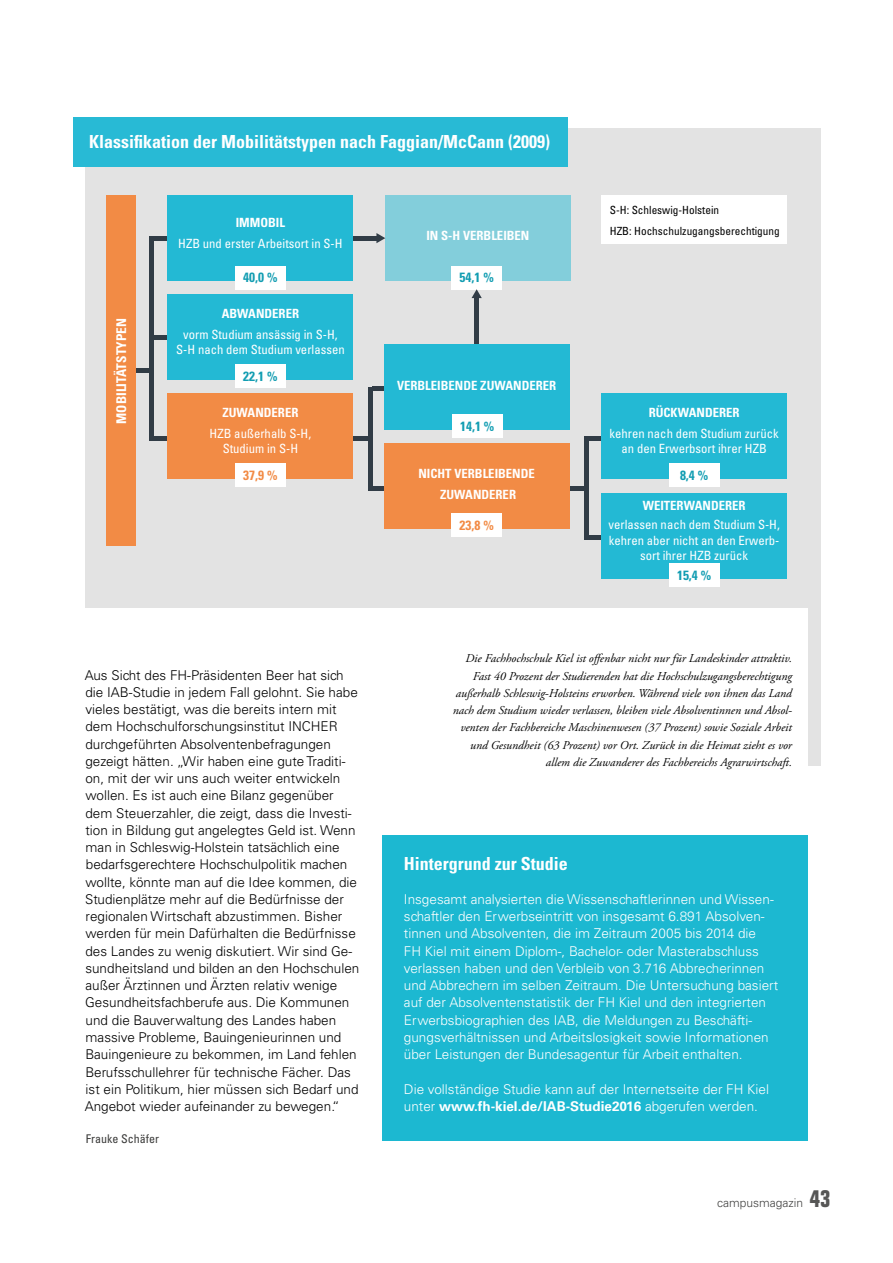
<style>
.page{position:relative;width:893px;height:1263px;background:#fff}
.page>*{position:absolute;margin:0;border:0;box-sizing:border-box;transform-origin:0 0}
.t1{font:700 condensed 18px "Univers LT Std";color:#fff}
.t2{font:300 13.5px/17.2px "Univers LT Std";color:#000}
.t3{font:300 13.5px/17.2px "Univers LT Std";color:#fff}
.t4{font:700 condensed 13.35px "Univers LT Std";color:#129db2}
.t5{font:700 condensed 13.35px "Univers LT Std";color:#fff}
.t6{font:700 condensed 13.35px "Univers LT Std";color:#f28b45}
.t7{font:condensed 12.75px/15.3px "Univers LT Std";color:#fff;text-align:center}
.t8{font:700 condensed 12.75px/20.9px "Univers LT Std";color:#fff;text-align:center}
.t9{font:italic 12px/17.2px "Adobe Garamond Pro";color:#000;text-align:right}
.t10{font:300 12px "Univers LT Std";color:#434342}
.t11{font:condensed 12px "Univers LT Std";color:#3a3a39}
.t12{font:condensed 11.25px/21px "Univers LT Std";color:#000}
.s1{font-weight:700}
.s2{font-family:"Folio";font-weight:700;font-stretch:condensed;font-size:24px;color:#565655}
</style>
<div class="page">
<div style="left:85px;top:128px;width:723px;height:480px;background:#e3e3e3"></div>
<div style="left:73px;top:118px;width:495px;height:49px;background:#28bad5"></div>
<div style="left:383px;top:835px;width:425px;height:305px;background:#1cb8d1"></div>
<div style="left:602px;top:195px;width:185px;height:49px;background:#fff"></div>
<hr style="left:475px;top:296px;width:4px;height:95px;background:#313c46">
<hr style="left:584px;top:436px;width:4px;height:104px;background:#313c46">
<div style="left:588px;top:436px;width:22px;height:5px;background:#313c46"></div>
<hr style="left:588px;top:536px;width:22px;height:4px;background:#313c46">
<hr style="left:557px;top:486px;width:29px;height:4px;background:#313c46">
<hr style="left:369px;top:387px;width:4px;height:103px;background:#313c46">
<hr style="left:373px;top:387px;width:21px;height:4px;background:#313c46">
<hr style="left:373px;top:486px;width:21px;height:4px;background:#313c46">
<div style="left:342px;top:436px;width:29px;height:5px;background:#313c46"></div>
<hr style="left:150px;top:236px;width:4px;height:205px;background:#313c46">
<hr style="left:153px;top:236px;width:225px;height:4px;background:#313c46">
<div style="left:152px;top:436px;width:21px;height:5px;background:#313c46"></div>
<hr style="left:153px;top:335px;width:21px;height:4px;background:#313c46">
<hr style="left:125px;top:369px;width:29px;height:4px;background:#313c46">
<div style="left:168px;top:195px;width:185px;height:86px;background:#23b9d4"></div>
<div style="left:168px;top:295px;width:185px;height:85px;background:#23b9d4"></div>
<div style="left:168px;top:394px;width:185px;height:85px;background:#f28b45"></div>
<div style="left:385px;top:344px;width:185px;height:85px;background:#23b9d4"></div>
<div style="left:385px;top:443px;width:185px;height:86px;background:#f28b45"></div>
<div style="left:602px;top:394px;width:185px;height:85px;background:#23b9d4"></div>
<div style="left:602px;top:493px;width:185px;height:85px;background:#23b9d4"></div>
<div style="left:107px;top:195px;width:29px;height:351px;background:#f28b45"></div>
<div style="left:385px;top:195px;width:185px;height:86px;background:#83cedb"></div>
<div style="left:451px;top:266px;width:51px;height:23px;background:#fff"></div>
<div style="left:452px;top:414px;width:51px;height:23px;background:#fff"></div>
<div style="left:451px;top:513px;width:51px;height:24px;background:#fff"></div>
<div style="left:235px;top:464px;width:51px;height:23px;background:#fff"></div>
<div style="left:235px;top:365px;width:51px;height:23px;background:#fff"></div>
<div style="left:235px;top:266px;width:51px;height:23px;background:#fff"></div>
<div style="left:669px;top:464px;width:50px;height:23px;background:#fff"></div>
<div style="left:669px;top:563px;width:50px;height:23px;background:#fff"></div>
<svg style="left:376px;top:233px;width:9px;height:10px"></svg>
<svg style="left:472px;top:289px;width:10px;height:9px"></svg>
<div style="left:808px;top:128px;width:13px;height:638px;background:#e3e3e3"></div>
<h1 class="t1" style="left:89px;top:131px;width:462px">Klassifikation der Mobilitätstypen nach Faggian/McCann (2009)</h1>
<p class="t5" style="left:113px;top:424px;width:107px;rotate:-90deg">MOBILITÄTSTYPEN</p>
<p class="t8" style="left:236px;top:212px;width:51px">IMMOBIL</p>
<p class="t7" style="left:178px;top:236px;width:166px">HZB und erster Arbeitsort in S-H</p>
<p class="t4" style="left:243px;top:269px;width:36px">40,0 %</p>
<p class="t8" style="left:222px;top:303px;width:79px">ABWANDERER</p>
<p class="t7" style="left:176px;top:327px;width:170px">vorm Studium ansässig in S-H,<br>S-H nach dem Studium verlassen</p>
<p class="t4" style="left:243px;top:368px;width:36px">22,1 %</p>
<p class="t8" style="left:222px;top:402px;width:77px">ZUWANDERER</p>
<p class="t7" style="left:210px;top:426px;width:103px">HZB außerhalb S-H,<br>Studium in S-H</p>
<p class="t6" style="left:243px;top:467px;width:36px">37,9 %</p>
<p class="t8" style="left:426px;top:225px;width:104px">IN S-H VERBLEIBEN</p>
<p class="t4" style="left:460px;top:269px;width:36px">54,1 %</p>
<p class="t8" style="left:397px;top:375px;width:161px">VERBLEIBENDE ZUWANDERER</p>
<p class="t4" style="left:460px;top:418px;width:36px">14,1 %</p>
<p class="t8" style="left:418px;top:463px;width:118px">NICHT VERBLEIBENDE<br>ZUWANDERER</p>
<p class="t6" style="left:460px;top:517px;width:36px">23,8 %</p>
<p class="t12" style="left:610px;top:199px;width:171px">S-H: Schleswig-Holstein<br>HZB: Hochschulzugangsberechtigung</p>
<p class="t8" style="left:649px;top:402px;width:92px">RÜCKWANDERER</p>
<p class="t7" style="left:609px;top:426px;width:171px">kehren nach dem Studium zurück an den Erwerbsort ihrer HZB</p>
<p class="t4" style="left:680px;top:467px;width:30px">8,4 %</p>
<p class="t8" style="left:643px;top:494px;width:104px">WEITERWANDERER</p>
<p class="t7" style="left:608px;top:517px;width:173px">verlassen nach dem Studium S-H, kehren aber nicht an den Erwerb&shy;sort ihrer HZB zurück</p>
<p class="t4" style="left:677px;top:567px;width:36px">15,4 %</p>
<p class="t2" style="left:85px;top:666px;width:276px">Aus Sicht des FH-Präsidenten Beer hat sich die IAB-Studie in jedem Fall gelohnt. Sie habe vieles bestätigt, was die bereits intern mit dem Hochschulforschungsinstitut INCHER durchgeführten Absolventenbefragungen gezeigt hätten. „Wir haben eine gute Traditi&shy;on, mit der wir uns auch weiter entwickeln wollen. Es ist auch eine Bilanz gegenüber dem Steuerzahler, die zeigt, dass die Investi&shy;tion in Bildung gut angelegtes Geld ist. Wenn man in Schleswig-Holstein tatsächlich eine bedarfsgerechtere Hochschulpolitik machen wollte, könnte man auf die Idee kommen, die Studienplätze mehr auf die Bedürfnisse der regionalen Wirtschaft abzustimmen. Bisher werden für mein Dafürhalten die Bedürfnisse des Landes zu wenig diskutiert. Wir sind Ge&shy;sundheitsland und bilden an den Hochschulen außer Ärztinnen und Ärzten relativ wenige Gesundheitsfachberufe aus. Die Kommunen und die Bauverwaltung des Landes haben massive Probleme, Bauingenieurinnen und Bauingenieure zu bekommen, im Land fehlen Berufsschullehrer für technische Fächer. Das ist ein Politikum, hier müssen sich Bedarf und Angebot wieder aufeinander zu bewegen.“</p>
<p class="t11" style="left:86px;top:1131px;width:75px">Frauke Schäfer</p>
<p class="t9" style="left:453px;top:650px;width:341px">Die Fachhochschule Kiel ist offenbar nicht nur für Landeskinder attraktiv.<br>Fast 40 Prozent der Studierenden hat die Hochschulzugangsberechtigung außerhalb Schleswig-Holsteins erworben. Während viele von ihnen das Land nach dem Studium wieder verlassen, bleiben viele Absolventinnen und Absol&shy;venten der Fachbereiche Maschinenwesen (37 Prozent) sowie Soziale Arbeit und Gesundheit (63 Prozent) vor Ort. Zurück in die Heimat zieht es vor allem die Zuwanderer des Fachbereichs Agrarwirtschaft.</p>
<h1 class="t1" style="left:404px;top:853px;width:165px">Hintergrund zur Studie</h1>
<p class="t3" style="left:404px;top:890px;width:376px">Insgesamt analysierten die Wissenschaftlerinnen und Wissen&shy;schaftler den Erwerbseintritt von insgesamt 6.891 Absolven&shy;tinnen und Absolventen, die im Zeitraum 2005 bis 2014 die<br>FH Kiel mit einem Diplom-, Bachelor- oder Masterabschluss verlassen haben und den Verbleib von 3.716 Abbrecherinnen und Abbrechern im selben Zeitraum. Die Untersuchung basiert auf der Absolventenstatistik der FH Kiel und den integrierten Erwerbsbiographien des IAB, die Meldungen zu Beschäfti&shy;gungsverhältnissen und Arbeitslosigkeit sowie Informationen über Leistungen der Bundesagentur für Arbeit enthalten.</p>
<p class="t3" style="left:404px;top:1080px;width:367px">Die vollständige Studie kann auf der Internetseite der FH Kiel unter <span class="s1">www.fh-kiel.de/IAB-Studie2016</span> abgerufen werden.</p>
<p class="t10" style="left:717px;top:1196px;width:115px">campusmagazin <span class="s2">43</span></p>
</div>
